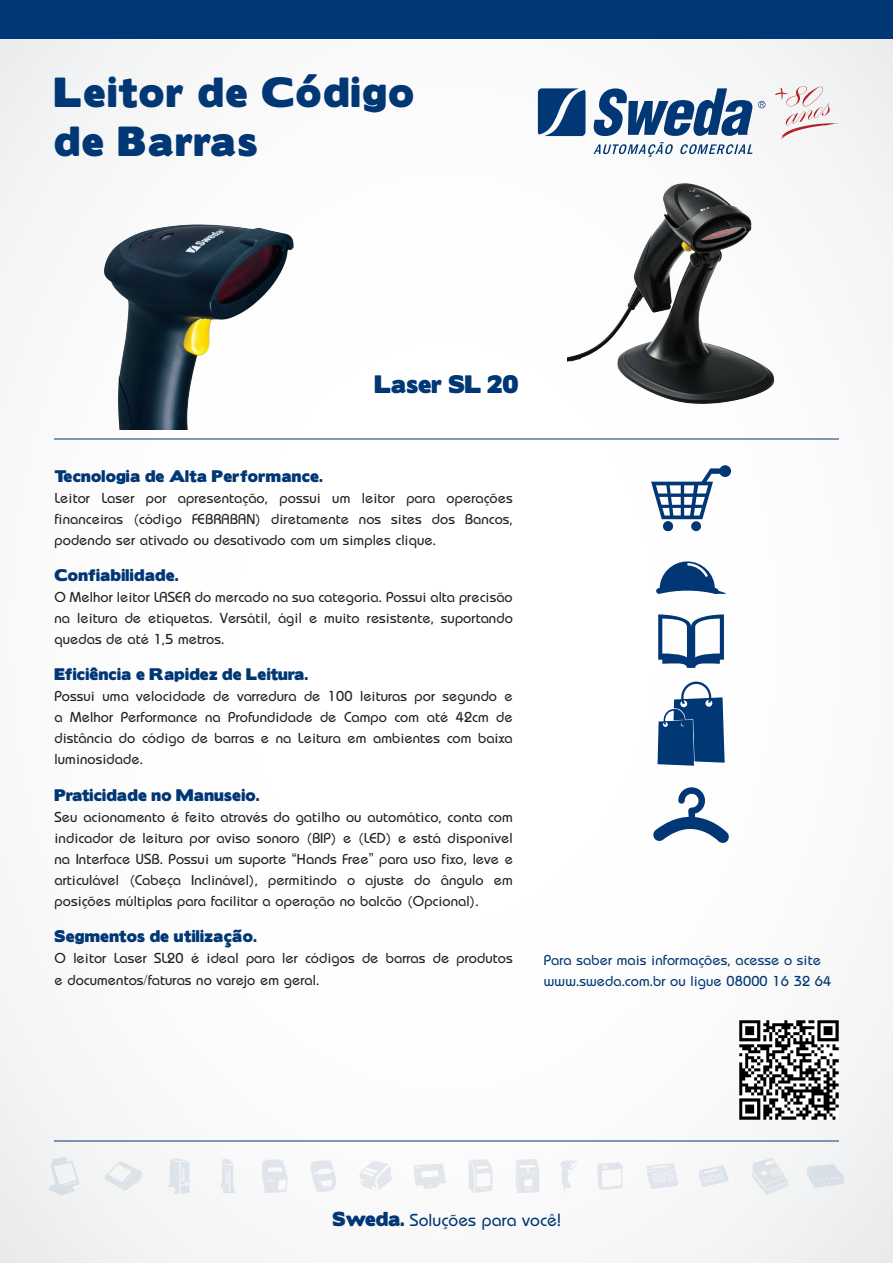
<style>
.page{position:relative;width:893px;height:1263px;background:#fff}
.page>*{position:absolute;margin:0;border:0;box-sizing:border-box;transform-origin:0 0}
.t1{font:37.5px/49.5px "Boris Black Bloxx";letter-spacing:.05em;color:#013775}
.t2{font:22.5px "Boris Black Bloxx";color:#013775}
.t3{font:18px "Opal";color:#013775}
.t4{font:15px/21px "Opal";color:#231f20;text-align:justify}
.t5{font:15px "Boris Black Bloxx";letter-spacing:.02em;color:#013775}
.t6{font:15px/21px "Opal";color:#013775}
.s1{font-family:"Arial"}
.s2{font-family:"Boris Black Bloxx"}
</style>
<div class="page">
<hr style="left:54px;top:438px;width:785px;height:1px;background:#013775">
<div style="left:0;top:0;width:893px;height:38px;background:#013775"></div>
<svg style="left:680px;top:144px;width:72px;height:10px"></svg>
<svg style="left:593px;top:142px;width:80px;height:15px"></svg>
<svg style="left:538px;top:88px;width:47px;height:48px;background:#28568a"></svg>
<svg style="left:594px;top:88px;width:158px;height:48px"></svg>
<svg style="left:758px;top:101px;width:7px;height:7px"></svg>
<svg style="left:775px;top:86px;width:64px;height:53px"></svg>
<svg style="left:752px;top:1158px;width:36px;height:36px"></svg>
<svg style="left:262px;top:1159px;width:26px;height:34px"></svg>
<svg style="left:807px;top:1164px;width:37px;height:24px"></svg>
<svg style="left:646px;top:1163px;width:32px;height:26px"></svg>
<svg style="left:220px;top:1159px;width:15px;height:34px"></svg>
<svg style="left:168px;top:1158px;width:22px;height:36px"></svg>
<svg style="left:49px;top:1157px;width:31px;height:38px"></svg>
<svg style="left:104px;top:1161px;width:38px;height:30px"></svg>
<svg style="left:311px;top:1160px;width:25px;height:32px"></svg>
<svg style="left:560px;top:1160px;width:17px;height:32px"></svg>
<svg style="left:699px;top:1165px;width:30px;height:22px"></svg>
<svg style="left:597px;top:1162px;width:26px;height:28px"></svg>
<svg style="left:468px;top:1159px;width:25px;height:34px"></svg>
<svg style="left:516px;top:1159px;width:23px;height:34px"></svg>
<svg style="left:413px;top:1163px;width:33px;height:26px"></svg>
<svg style="left:359px;top:1161px;width:33px;height:30px"></svg>
<hr style="left:54px;top:1140px;width:785px;height:2px;background:#013775">
<img style="left:740px;top:1020px;width:99px;height:100px">
<img style="left:103px;top:224px;width:191px;height:206px">
<img style="left:568px;top:183px;width:207px;height:221px">
<svg style="left:651px;top:465px;width:80px;height:54px"></svg>
<div style="left:663px;top:521px;width:10px;height:10px;background:#013775;border-radius:50%"></div>
<div style="left:691px;top:521px;width:10px;height:10px;background:#013775;border-radius:50%"></div>
<svg style="left:656px;top:561px;width:70px;height:33px"></svg>
<svg style="left:658px;top:614px;width:66px;height:54px"></svg>
<svg style="left:657px;top:682px;width:68px;height:84px"></svg>
<svg style="left:653px;top:787px;width:76px;height:56px"></svg>
<h1 class="t1" style="left:54px;top:69px;width:361px">Leitor de Código de Barras</h1>
<h2 class="t2" style="left:374px;top:367px;width:145px">Laser SL 20</h2>
<p class="t5" style="left:54px;top:465px;width:270px">Tecnologia de Alta Performance.</p>
<p class="t4" style="left:54px;top:488px;width:460px">Leitor Laser por apresentação, possui um leitor para operações financeiras (código FEBRABAN) diretamente nos sites dos Bancos, podendo ser ativado ou desativado com um simples clique.</p>
<p class="t5" style="left:54px;top:564px;width:126px">Confiabilidade.</p>
<p class="t4" style="left:54px;top:587px;width:460px">O Melhor leitor LASER do mercado na sua categoria. Possui alta precisão na leitura de etiquetas. Versátil, ágil e muito resistente, suportando quedas de até 1,5 metros.</p>
<p class="t5" style="left:54px;top:663px;width:256px">Eficiência e Rapidez de Leitura.</p>
<p class="t4" style="left:54px;top:686px;width:460px">Possui uma velocidade de varredura de 100 leituras por segundo e a Melhor Performance na Profundidade de Campo com até 42cm de distância do código de barras e na Leitura em ambientes com baixa luminosidade.</p>
<p class="t5" style="left:54px;top:783px;width:207px">Praticidade no Manuseio.</p>
<p class="t4" style="left:54px;top:806px;width:460px">Seu acionamento é feito através do gatilho ou automático, conta com indicador de leitura por aviso sonoro (BIP) e (LED) e está disponível na Interface USB. Possui um suporte <span class="s1">“</span>Hands Free<span class="s1">”</span> para uso fixo, leve e articulável (Cabeça Inclinável), permitindo o ajuste do ângulo em posições múltiplas para facilitar a operação no balcão (Opcional).</p>
<p class="t5" style="left:54px;top:924px;width:204px">Segmentos de utilização.</p>
<p class="t4" style="left:54px;top:946px;width:460px;line-height:22.5px">O leitor Laser SL20 é ideal para ler códigos de barras de produtos e documentos/faturas no varejo em geral.</p>
<p class="t6" style="left:544px;top:949px;width:289px">Para saber mais informações, acesse o site www.sweda.com.br ou ligue 08000 16 32 64</p>
<p class="t3" style="left:333px;top:1209px;width:230px"><span class="s2">Sweda.</span> Soluções para você!</p>
</div>
